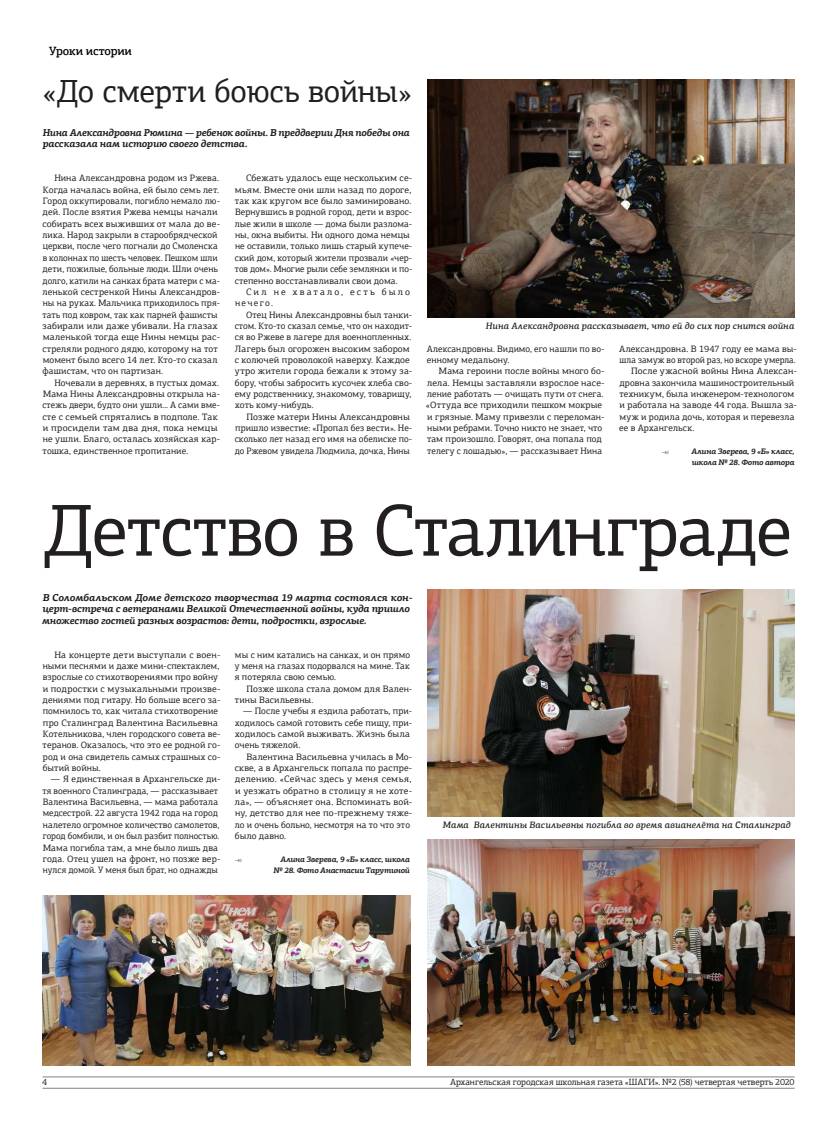
<style>
.page{position:relative;width:823px;height:1134px;background:#fff}
.page>*{position:absolute;margin:0;border:0;box-sizing:border-box;transform-origin:0 0}
.t1{font:74px "PF Agora Slab Pro";letter-spacing:-.015em;color:#231f20}
.t2{font:32px "PF Agora Slab Pro";letter-spacing:-.005em;color:#231f20}
.t3{font:500 12px "PF Agora Slab Pro";letter-spacing:-.02em;color:#000}
.t4{font:italic 700 10px/11.3px "PF Agora Slab Pro";letter-spacing:-.025em;color:#231f20}
.t5{font:9.3px/11.3px "PF Agora Slab Pro";letter-spacing:.01em;color:#231f20}
.t6{font:italic 500 9.3px "PF Agora Slab Pro";letter-spacing:.01em;color:#231f20}
.t7{font:9.3px "PF Agora Slab Pro";letter-spacing:.01em;color:#231f20;scale:.95 1}
.t8{font:9.3px/11.3px "PF Agora Slab Pro";letter-spacing:.21em;color:#231f20}
.t9{font:9px "PF Agora Slab Pro";color:#231f20}
.t10{font:italic 700 8px/11.3px "PF Agora Slab Pro";letter-spacing:-.025em;color:#231f20}
.t11{font:500 8px "PF Agora Slab Pro";color:#808285}
</style>
<div class="page">
<hr style="left:43px;top:1076px;width:751px;height:1px;background:#808285">
<hr style="left:43px;top:1088px;width:751px;height:1px;background:#808285">
<img style="left:427px;top:79px;width:367px;height:238px">
<img style="left:43px;top:896px;width:367px;height:170px">
<img style="left:427px;top:590px;width:367px;height:226px">
<img style="left:427px;top:839px;width:367px;height:227px">
<p class="t3" style="left:49px;top:43px;width:84px">Уроки истории</p>
<h2 class="t2" style="left:43px;top:72px;width:371px">«До смерти боюсь войны»</h2>
<p class="t4" style="left:43px;top:127px;width:368px">Нина Александровна Рюмина — ребенок войны. В преддверии Дня победы она рассказала нам историю своего детства.</p>
<p class="t5" style="left:234px;top:173px;width:179px;text-indent:11px">Сбежать удалось еще нескольким се&shy;мьям. Вместе они шли назад по дороге, так как кругом все было заминировано.<br>Вернувшись в родной город, дети и взрос&shy;лые жили в школе — дома были разлома&shy;ны, окна выбиты. Ни одного дома немцы не оставили, только лишь старый купече&shy;ский дом, который жители прозвали «чер&shy;тов дом». Многие рыли себе землянки и по&shy;степенно восстанавливали свои дома.</p>
<p class="t8" style="left:235px;top:286px;width:176px;text-indent:11px">Сил не хватало, есть было нечего.</p>
<p class="t5" style="left:234px;top:309px;width:179px;text-indent:11px">Отец Нины Александровны был танки&shy;стом. Кто-то сказал семье, что он находит&shy;ся во Ржеве в лагере для военнопленных.<br>Лагерь был огорожен высоким забором с колючей проволокой наверху. Каждое утро жители города бежали к этому за&shy;бору, чтобы забросить кусочек хлеба сво&shy;ему родственнику, знакомому, товарищу, хоть кому-нибудь.</p>
<p class="t5" style="left:234px;top:411px;width:179px;text-indent:12px">Позже матери Нины Александровны пришло известие: «Пропал без вести». Не&shy;сколько лет назад его имя на обелиске по&shy;до Ржевом увидела Людмила, дочка, Нины</p>
<p class="t5" style="left:42px;top:173px;width:179px;text-indent:12px">Нина Александровна родом из Ржева.<br>Когда началась война, ей было семь лет.<br>Город оккупировали, погибло немало лю&shy;дей. После взятия Ржева немцы начали собирать всех выживших от мала до ве&shy;лика. Народ закрыли в старообрядческой церкви, после чего погнали до Смоленска в колоннах по шесть человек. Пешком шли дети, пожилые, больные люди. Шли очень долго, катили на санках брата матери с ма&shy;ленькой сестренкой Нины Александров&shy;ны на руках. Мальчика приходилось пря&shy;тать под ковром, так как парней фашисты забирали или даже убивали. На глазах маленькой тогда еще Нины немцы рас&shy;стреляли родного дядю, которому на тот момент было всего 14 лет. Кто-то сказал фашистам, что он партизан.</p>
<p class="t5" style="left:42px;top:377px;width:179px;text-indent:12px">Ночевали в деревнях, в пустых домах.<br>Мама Нины Александровны открыла на&shy;стежь двери, будто они ушли... А сами вме&shy;сте с семьей спрятались в подполе. Так и просидели там два дня, пока немцы не ушли. Благо, осталась хозяйская кар&shy;тошка, единственное пропитание.</p>
<p class="t6" style="left:485px;top:320px;width:310px">Нина Александровна рассказывает, что ей до сих пор снится война</p>
<p class="t5" style="left:618px;top:343px;width:179px">Александровна. В 1947 году ее мама вы-</p>
<p class="t7" style="left:619px;top:354px;width:187px">шла замуж во второй раз, но вскоре умерла.</p>
<p class="t5" style="left:630px;top:365px;width:167px">После ужасной войны Нина Алексан-</p>
<p class="t5" style="left:619px;top:377px;width:176px">дровна закончила машиностроительный</p>
<p class="t5" style="left:619px;top:388px;width:176px">техникум, была инженером-технологом</p>
<p class="t5" style="left:619px;top:399px;width:179px">и работала на заводе 44 года. Вышла за-</p>
<p class="t5" style="left:619px;top:411px;width:176px">муж и родила дочь, которая и перевезла</p>
<p class="t5" style="left:619px;top:422px;width:77px">ее в Архангельск.</p>
<p class="t11" style="left:661px;top:447px;width:8px">⇥</p>
<p class="t10" style="left:691px;top:445px;width:104px">Алина Зверева, 9 «Б» класс, школа № 28. Фото автора</p>
<h1 class="t1" style="left:43px;top:485px;width:750px">Детство в Сталинграде</h1>
<p class="t4" style="left:42px;top:592px;width:372px">В Соломбальском Доме детского творчества 19 марта состоялся кон&shy;церт-встреча с ветеранами Великой Отечественной войны, куда пришло множество гостей разных возрастов: дети, подростки, взрослые.</p>
<p class="t5" style="left:43px;top:649px;width:179px;text-indent:12px">На концерте дети выступали с воен&shy;ными песнями и даже мини-спектаклем, взрослые со стихотворениями про войну и подростки с музыкальными произве&shy;дениями под гитару. Но больше всего за&shy;помнилось то, как читала стихотворение про Сталинград Валентина Васильевна Котельникова, член городского совета ве&shy;теранов. Оказалось, что это ее родной го&shy;род и она свидетель самых страшных со&shy;бытий войны.</p>
<p class="t5" style="left:43px;top:774px;width:179px;text-indent:8px">— Я единственная в Архангельске ди&shy;тя военного Сталинграда, — рассказывает Валентина Васильевна, — мама работала медсестрой. 22 августа 1942 года на город налетело огромное количество самолетов, город бомбили, и он был разбит полностью.<br>Мама погибла там, а мне было лишь два года. Отец ушел на фронт, но позже вер&shy;нулся домой. У меня был брат, но однажды</p>
<p class="t5" style="left:426px;top:343px;width:179px">Александровны. Видимо, его нашли по во&shy;енному медальону.</p>
<p class="t5" style="left:425px;top:365px;width:180px;text-indent:13px">Мама героини после войны много бо&shy;лела. Немцы заставляли взрослое насе&shy;ление работать — очищать пути от снега. «Оттуда все приходили пешком мокрые и грязные. Маму привезли с переломан&shy;ными ребрами. Точно никто не знает, что там произошло. Говорят, она попала под телегу с лошадью», — рассказывает Нина</p>
<p class="t5" style="left:235px;top:649px;width:177px;text-align:justify">мы с ним катались на санках, и он прямо у меня на глазах подорвался на мине. Так я потеряла свою семью.</p>
<p class="t5" style="left:235px;top:683px;width:179px;text-indent:12px">Позже школа стала домом для Вален&shy;тины Васильевны.</p>
<p class="t5" style="left:234px;top:705px;width:179px;text-indent:9px">— После учебы я ездила работать, при&shy;ходилось самой готовить себе пищу, при&shy;ходилось самой выживать. Жизнь была очень тяжелой.</p>
<p class="t5" style="left:234px;top:751px;width:179px;text-indent:12px">Валентина Васильевна училась в Мо&shy;скве, а в Архангельск попала по распре&shy;делению. «Сейчас здесь у меня семья, и уезжать обратно в столицу я не хоте&shy;ла», — объясняет она. Вспоминать вой&shy;ну, детство для нее по-прежнему тяже&shy;ло и очень больно, несмотря на то что это было давно.</p>
<p class="t11" style="left:235px;top:855px;width:8px">⇥</p>
<p class="t10" style="left:273px;top:853px;width:138px;text-align:right">Алина Зверева, 9 «Б» класс, школа № 28. Фото Анастасии Тарутиной</p>
<p class="t6" style="left:442px;top:819px;width:349px">Мама Валентины Васильевны погибла во время авианелёта на Сталинград</p>
<p class="t9" style="left:42px;top:1076px;width:7px">4</p>
<p class="t9" style="left:450px;top:1076px;width:345px">Архангельская городская школьная газета «ШАГИ». №2 (58) четвертая четверть 2020</p>
</div>
